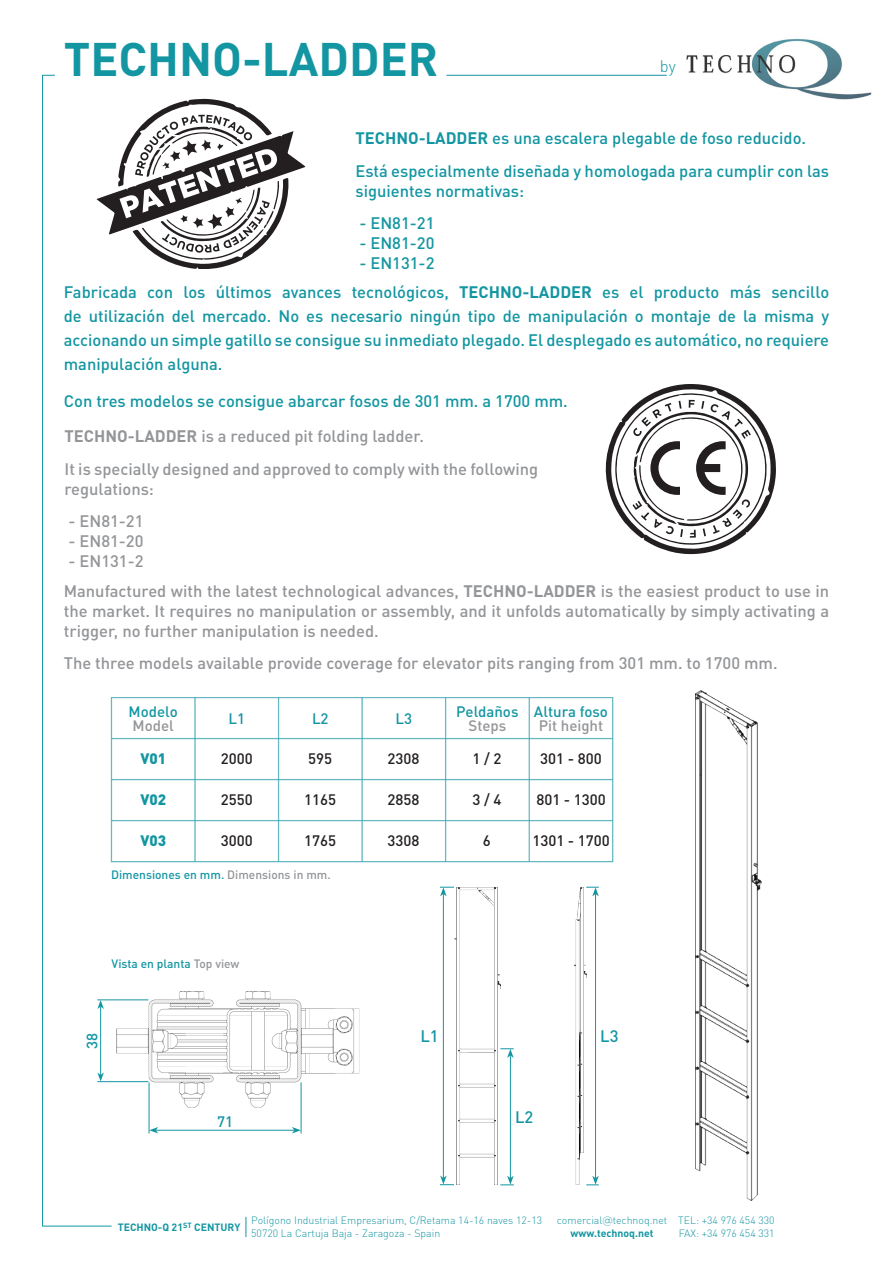
<style>
.page{position:relative;width:893px;height:1263px;background:#fff}
.page>*{position:absolute;margin:0;border:0;box-sizing:border-box;transform-origin:0 0}
.t1{font:700 46.5px "DIN Pro";color:#1396a2}
.cuerpo{font:500 16.5px/24px "DIN Pro";color:#1396a2}
.cuerpo-2{font:500 16.5px/19.8px "DIN Pro";color:#939598}
.t2{font:300 16.5px "DIN Pro";color:#1396a2}
.cuerpo-3{font:500 15px "DIN Pro";color:#231f20}
.cuerpo-4{font:500 15px "DIN Pro";color:#1396a2}
.cuerpo-5{font:500 15px "DIN Pro";color:#939598}
.cuerpo-6{font:900 15px "DIN Pro";color:#1396a2}
.cuerpo-7{font:500 12px "DIN Pro";color:#1396a2}
.t3{font:300 10.5px/12.6px "DIN Pro";color:#1396a2}
.t4{font:700 10.5px "DIN Pro";color:#1396a2}
.s1{font-weight:700}
.s2{color:#939598}
.s3{font-family:"Gotham HTF"}
</style>
<div class="page">
<img style="left:686px;top:38px;width:186px;height:62px">
<hr style="left:446px;top:75px;width:221px;height:1px;background:#1396a2">
<svg style="left:42px;top:75px;width:70px;height:1151px"></svg>
<svg style="left:246px;top:1217px;width:1px;height:20px"></svg>
<img style="left:454px;top:887px;width:46px;height:298px">
<img style="left:111px;top:977px;width:249px;height:139px">
<img style="left:695px;top:690px;width:67px;height:510px">
<img style="left:574px;top:887px;width:12px;height:298px">
<svg style="left:96px;top:99px;width:209px;height:170px"></svg>
<svg style="left:605px;top:384px;width:171px;height:170px"></svg>
<hr style="left:443px;top:894px;width:1px;height:284px;background:#1396a2">
<hr style="left:100px;top:1006px;width:1px;height:69px;background:#1396a2">
<svg style="left:97px;top:1000px;width:7px;height:9px"></svg>
<svg style="left:97px;top:1072px;width:7px;height:9px"></svg>
<hr style="left:156px;top:1130px;width:138px;height:1px;background:#1396a2">
<svg style="left:150px;top:1127px;width:8px;height:6px"></svg>
<svg style="left:292px;top:1127px;width:9px;height:6px"></svg>
<hr style="left:595px;top:894px;width:1px;height:284px;background:#1396a2">
<hr style="left:510px;top:1055px;width:1px;height:123px;background:#1396a2">
<svg style="left:500px;top:1048px;width:14px;height:10px"></svg>
<svg style="left:500px;top:1176px;width:14px;height:9px"></svg>
<svg style="left:586px;top:1176px;width:13px;height:9px"></svg>
<svg style="left:586px;top:887px;width:13px;height:9px"></svg>
<svg style="left:440px;top:1175px;width:14px;height:10px"></svg>
<svg style="left:440px;top:887px;width:14px;height:9px"></svg>
<hr style="left:97px;top:999px;width:51px;height:1px;background:#1396a2">
<hr style="left:97px;top:1081px;width:51px;height:1px;background:#1396a2">
<hr style="left:149px;top:1082px;width:1px;height:51px;background:#1396a2">
<hr style="left:301px;top:1082px;width:1px;height:51px;background:#1396a2">
<svg style="left:111px;top:697px;width:502px;height:165px"></svg>
<h1 class="t1" style="left:64px;top:20px;width:376px">TECHNO-LADDER</h1>
<p class="t2" style="left:660px;top:53px;width:18px">by</p>
<p class="cuerpo" style="left:355px;top:125px;width:452px"><span class="s1">TECHNO-LADDER</span> es una escalera plegable de foso reducido.</p>
<p class="cuerpo" style="left:355px;top:159px;width:475px;line-height:19.8px">Está especialmente diseñada y homologada para cumplir con las siguientes normativas:</p>
<p class="cuerpo" style="left:359px;top:210px;width:77px">- EN81-21</p>
<p class="cuerpo" style="left:359px;top:229px;width:77px">- EN81-20</p>
<p class="cuerpo" style="left:359px;top:249px;width:77px">- EN131-2</p>
<p class="cuerpo" style="left:64px;top:278px;width:767px;text-align:justify">Fabricada con los últimos avances tecnológicos, <span class="s1">TECHNO-LADDER</span> es el producto más sencillo de utilización del mercado. No es necesario ningún tipo de manipulación o montaje de la misma y accionando un simple gatillo se consigue su inmediato plegado. El desplegado es automático, no requiere manipulación alguna.</p>
<p class="cuerpo" style="left:64px;top:387px;width:506px">Con tres modelos se consigue abarcar fosos de 301 mm. a 1700 mm.</p>
<p class="cuerpo-2" style="left:65px;top:425px;width:361px"><span class="s1">TECHNO-LADDER</span> is a reduced pit folding ladder.</p>
<p class="cuerpo-2" style="left:65px;top:457px;width:475px">It is specially designed and approved to comply with the following regulations:</p>
<p class="cuerpo-2" style="left:68px;top:510px;width:77px">- EN81-21</p>
<p class="cuerpo-2" style="left:68px;top:529px;width:77px">- EN81-20</p>
<p class="cuerpo-2" style="left:68px;top:549px;width:77px">- EN131-2</p>
<p class="cuerpo-2" style="left:64px;top:579px;width:767px;text-align:justify">Manufactured with the latest technological advances, <span class="s1">TECHNO-LADDER</span> is the easiest product to use in the market. It requires no manipulation or assembly, and it unfolds automatically by simply activating a trigger, no further manipulation is needed.</p>
<p class="cuerpo-2" style="left:64px;top:652px;width:715px">The three models available provide coverage for elevator pits ranging from 301 mm. to 1700 mm.</p>
<p class="cuerpo-4" style="left:129px;top:699px;width:51px">Modelo</p>
<p class="cuerpo-5" style="left:133px;top:713px;width:43px">Model</p>
<p class="cuerpo-6" style="left:140px;top:746px;width:27px">V01</p>
<p class="cuerpo-6" style="left:140px;top:787px;width:27px">V02</p>
<p class="cuerpo-6" style="left:140px;top:828px;width:27px">V03</p>
<p class="cuerpo-4" style="left:228px;top:706px;width:18px">L1</p>
<p class="cuerpo-4" style="left:312px;top:706px;width:18px">L2</p>
<p class="cuerpo-4" style="left:396px;top:706px;width:18px">L3</p>
<p class="cuerpo-4" style="left:456px;top:699px;width:64px">Peldaños</p>
<p class="cuerpo-5" style="left:468px;top:713px;width:39px">Steps</p>
<p class="cuerpo-4" style="left:534px;top:699px;width:75px">Altura foso</p>
<p class="cuerpo-5" style="left:539px;top:713px;width:66px">Pit height</p>
<p class="cuerpo-3" style="left:221px;top:747px;width:33px">2000</p>
<p class="cuerpo-3" style="left:472px;top:747px;width:30px">1 / 2</p>
<p class="cuerpo-3" style="left:540px;top:747px;width:63px">301 - 800</p>
<p class="cuerpo-3" style="left:221px;top:788px;width:33px">2550</p>
<p class="cuerpo-3" style="left:221px;top:829px;width:33px">3000</p>
<p class="cuerpo-3" style="left:387px;top:747px;width:33px">2308</p>
<p class="cuerpo-3" style="left:387px;top:788px;width:33px">2858</p>
<p class="cuerpo-3" style="left:387px;top:829px;width:33px">3308</p>
<p class="cuerpo-3" style="left:308px;top:747px;width:25px">595</p>
<p class="cuerpo-3" style="left:304px;top:788px;width:33px">1165</p>
<p class="cuerpo-3" style="left:304px;top:829px;width:33px">1765</p>
<p class="cuerpo-3" style="left:472px;top:788px;width:30px">3 / 4</p>
<p class="cuerpo-3" style="left:483px;top:829px;width:9px">6</p>
<p class="cuerpo-3" style="left:536px;top:788px;width:71px">801 - 1300</p>
<p class="cuerpo-3" style="left:532px;top:829px;width:79px">1301 - 1700</p>
<p class="cuerpo-7" style="left:111px;top:865px;width:221px">Dimensiones en mm. <span class="s2">Dimensions in mm.</span></p>
<p class="cuerpo-7" style="left:112px;top:954px;width:129px">Vista en planta <span class="s2">Top view</span></p>
<p class="cuerpo-4" style="left:80px;top:1049px;width:17px;rotate:-90deg">38</p>
<p class="cuerpo-4" style="left:217px;top:1109px;width:17px">71</p>
<p class="cuerpo" style="left:420px;top:1022px;width:20px">L1</p>
<p class="cuerpo" style="left:515px;top:1103px;width:20px">L2</p>
<p class="cuerpo" style="left:600px;top:1022px;width:20px">L3</p>
<p class="t4" style="left:118px;top:1218px;width:124px">TECHNO-Q 21<sup>ST</sup> CENTURY</p>
<p class="t3" style="left:251px;top:1213px;width:292px">Polígono Industrial Empresarium, C/Retama 14-16 naves 12-13<br>50720 La Cartuja Baja - Zaragoza - Spain</p>
<p class="t3" style="left:571px;top:1213px;width:206px;text-indent:-14px">comercial<span class="s3">@</span>technoq.net TEL: +34 976 454 330 <span class="s1">www.technoq.net</span></p>
<p class="t3" style="left:679px;top:1226px;width:97px">FAX: +34 976 454 331</p>
</div>
